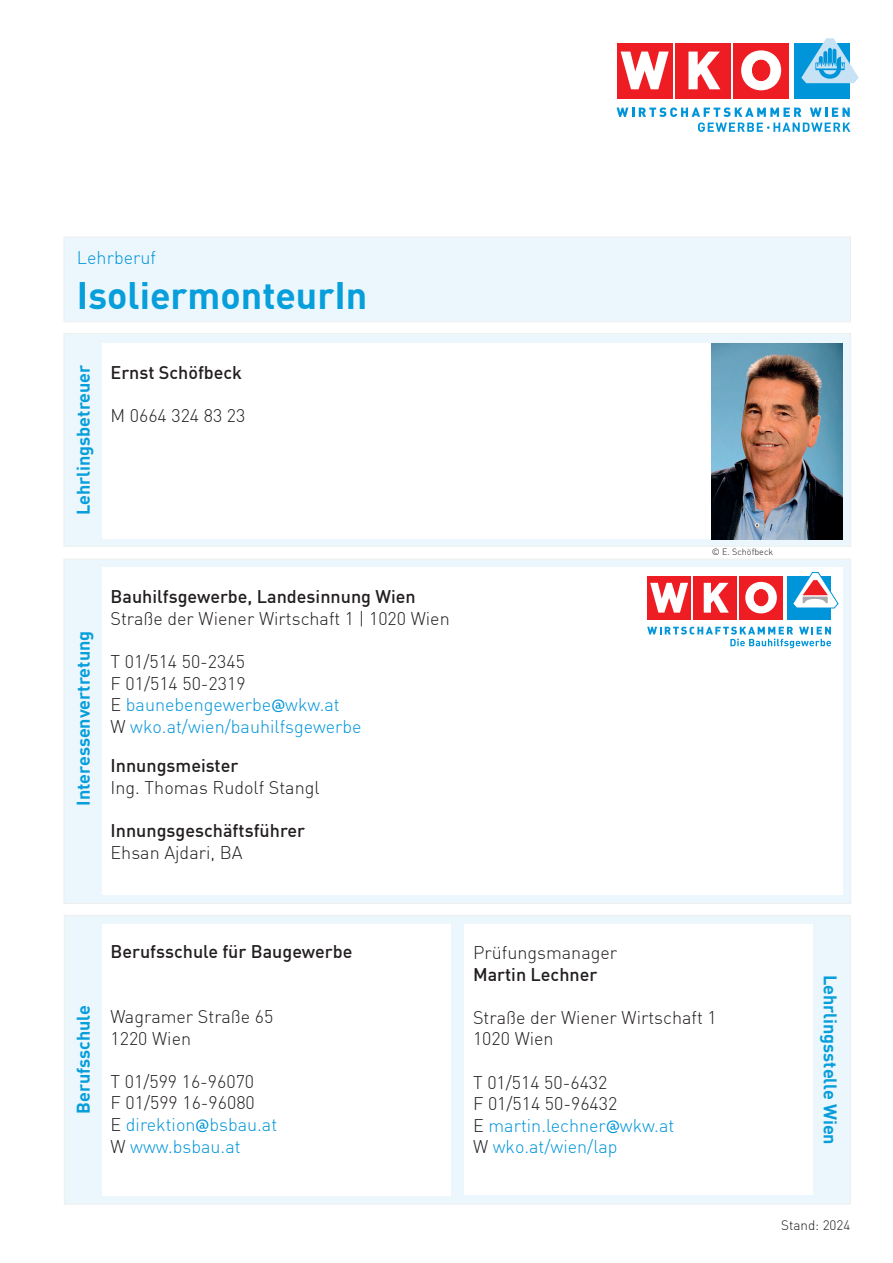
<style>
.page{position:relative;width:893px;height:1263px;background:#fff}
.page>*{position:absolute;margin:0;border:0;box-sizing:border-box;transform-origin:0 0}
.t1{font:700 37.5px "DIN";color:#069edb}
.t2{font:300 18px/21.6px "DIN";color:#231f20}
.t3{font:300 18px/21.6px "DIN";color:#0095d9}
.t4{font:500 18px "DIN";color:#231f20}
.t5{font:700 18px "DIN";color:#069edb}
.t6{font:300 13.5px "DIN";color:#231f20}
.t7{font:300 9px "DIN";color:#231f20}
.s1{color:#231f20}
.s2{font-family:"Trebuchet MS";font-weight:400}
.s3{color:#0095d9}
.s4{font-family:"Trebuchet MS";font-weight:400;color:#0095d9}
</style>
<div class="page">
<div style="left:64px;top:237px;width:787px;height:85px;background:#ebf7fc"></div>
<div style="left:64px;top:333px;width:787px;height:213px;background:#ebf7fc"></div>
<div style="left:64px;top:559px;width:787px;height:345px;background:#ebf7fc"></div>
<div style="left:64px;top:915px;width:786px;height:289px;background:#ebf7fc"></div>
<div style="left:733px;top:43px;width:56px;height:56px;background:#ee1d23"></div>
<div style="left:675px;top:43px;width:56px;height:56px;background:#ee1d23"></div>
<svg style="left:688px;top:52px;width:32px;height:37px"></svg>
<div style="left:617px;top:43px;width:55px;height:56px;background:#ee1d23"></div>
<svg style="left:621px;top:52px;width:48px;height:37px"></svg>
<svg style="left:741px;top:50px;width:40px;height:40px"></svg>
<div style="left:752px;top:60px;width:18px;height:21px;background:#ee1d23;border-radius:50%"></div>
<div style="left:752px;top:60px;width:18px;height:21px;border:1px solid #ee1d23;border-radius:50%"></div>
<div style="left:794px;top:43px;width:56px;height:56px;background:#0095d9"></div>
<svg style="left:801px;top:38px;width:58px;height:45px"></svg>
<svg style="left:617px;top:107px;width:233px;height:25px"></svg>
<div style="left:102px;top:343px;width:610px;height:196px;background:#fff"></div>
<div style="left:102px;top:567px;width:741px;height:328px;background:#fff"></div>
<div style="left:787px;top:576px;width:44px;height:44px;background:#0095d9"></div>
<div style="left:739px;top:576px;width:44px;height:44px;background:#ee1d23"></div>
<div style="left:693px;top:576px;width:44px;height:44px;background:#ee1d23"></div>
<svg style="left:704px;top:583px;width:25px;height:30px"></svg>
<div style="left:647px;top:576px;width:44px;height:44px;background:#ee1d23"></div>
<svg style="left:650px;top:583px;width:38px;height:30px"></svg>
<svg style="left:745px;top:582px;width:32px;height:31px"></svg>
<div style="left:754px;top:590px;width:14px;height:16px;background:#ee1d23;border-radius:50%"></div>
<div style="left:754px;top:589px;width:14px;height:17px;border:1px solid #ee1d23;border-radius:50%"></div>
<svg style="left:793px;top:572px;width:45px;height:37px"></svg>
<svg style="left:647px;top:627px;width:184px;height:21px"></svg>
<div style="left:465px;top:924px;width:348px;height:271px;background:#fff"></div>
<div style="left:102px;top:924px;width:349px;height:271px;background:#fff"></div>
<img style="left:712px;top:343px;width:130px;height:196px">
<p class="t3" style="left:77px;top:247px;width:81px">Lehrberuf</p>
<h1 class="t1" style="left:77px;top:271px;width:292px">IsoliermonteurIn</h1>
<p class="t5" style="left:72px;top:515px;width:152px;rotate:-90deg">Lehrlingsbetreuer</p>
<p class="t4" style="left:111px;top:361px;width:133px">Ernst Schöfbeck</p>
<p class="t2" style="left:111px;top:404px;width:136px">M 0664 324 83 23</p>
<p class="t5" style="left:72px;top:806px;width:177px;rotate:-90deg">Interessenvertretung</p>
<p class="t4" style="left:111px;top:585px;width:307px">Bauhilfsgewerbe, Landesinnung Wien</p>
<p class="t2" style="left:111px;top:607px;width:341px">Straße der Wiener Wirtschaft 1 | 1020 Wien</p>
<p class="t3" style="left:111px;top:650px;width:253px"><span class="s1">T 01/514 50-2345<br>F 01/514 50-2319<br>E</span> baunebengewerbe<span class="s2">@</span>wkw.at<br><span class="s1">W</span> wko.at/wien/bauhilfsgewerbe</p>
<p class="t4" style="left:111px;top:754px;width:129px">Innungsmeister</p>
<p class="t2" style="left:111px;top:776px;width:211px">Ing. Thomas Rudolf Stangl</p>
<p class="t4" style="left:111px;top:819px;width:196px">Innungsgeschäftsführer</p>
<p class="t2" style="left:111px;top:841px;width:134px">Ehsan Ajdari, BA</p>
<p class="t7" style="left:712px;top:546px;width:63px">© E. Schöfbeck</p>
<p class="t5" style="left:72px;top:1114px;width:110px;rotate:-90deg">Berufsschule</p>
<p class="t4" style="left:111px;top:940px;width:243px">Berufsschule für Baugewerbe</p>
<p class="t2" style="left:111px;top:1005px;width:164px">Wagramer Straße 65<br>1220 Wien</p>
<p class="t2" style="left:111px;top:1070px;width:168px">T 01/599 16-96070<br>F 01/599 16-96080<br>E <span class="s3">direktion</span><span class="s4">@</span><span class="s3">bsbau.at<br></span>W <span class="s3">www.bsbau.at</span></p>
<p class="t2" style="left:473px;top:941px;width:146px">Prüfungsmanager</p>
<p class="t4" style="left:473px;top:963px;width:126px">Martin Lechner</p>
<p class="t2" style="left:473px;top:1006px;width:245px">Straße der Wiener Wirtschaft 1<br>1020 Wien</p>
<p class="t3" style="left:473px;top:1071px;width:203px"><span class="s1">T 01/514 50-6432<br>F 01/514 50-96432<br>E</span> martin.lechner<span class="s2">@</span>wkw.at<br><span class="s1">W</span> wko.at/wien/lap</p>
<p class="t5" style="left:842px;top:975px;width:172px;rotate:90deg">Lehrlingsstelle Wien</p>
<p class="t6" style="left:781px;top:1217px;width:71px">Stand: 2024</p>
</div>
